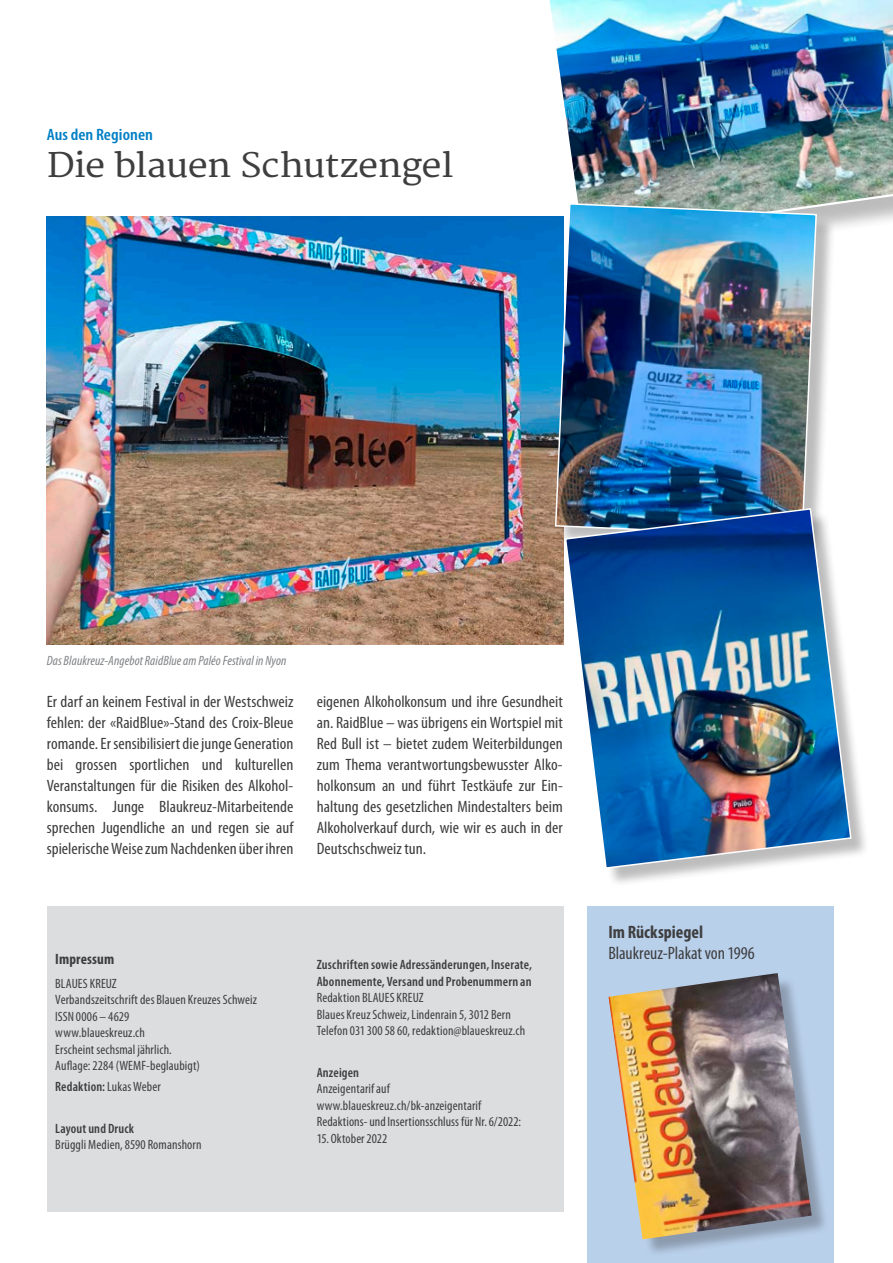
<style>
.page{position:relative;width:893px;height:1263px;background:#fff}
.page>*{position:absolute;margin:0;border:0;box-sizing:border-box;transform-origin:0 0}
.t1{font:33px "Merriweather";letter-spacing:-.02em;color:#3e3e3f;scale:1.09 1}
.t2{font:condensed 18px "Myriad Pro";color:#3e3e3f}
.t3{font:700 condensed 18px "Myriad Pro";color:#3e3e3f}
.t4{font:condensed 16.5px/21px "Myriad Pro";color:#3e3e3f;text-align:justify;scale:1.05 1}
.t5{font:600 condensed 16.5px "Myriad Pro";letter-spacing:.005em;color:#007fc5;scale:1.09 1}
.t6{font:700 condensed 15px "Myriad Pro";letter-spacing:.01em;color:#3e3e3f}
.t7{font:condensed 13.5px/16.5px "Myriad Pro";letter-spacing:.01em;color:#3e3e3f}
.t8{font:600 condensed 13.5px/16.5px "Myriad Pro";letter-spacing:.015em;color:#3e3e3f}
.t9{font:italic condensed 13.5px "Myriad Pro";letter-spacing:.005em;color:#808285}
.s1{font-weight:400}
</style>
<div class="page">
<img style="left:534px;top:0;width:359px;height:228px">
<div style="left:47px;top:906px;width:516px;height:306px;background:#dcdddf"></div>
<div style="left:587px;top:906px;width:246px;height:357px;background:#b9d0eb"></div>
<div style="left:611px;top:976px;width:218px;height:281px;background:#231f20;opacity:.3"></div>
<img style="left:608px;top:973px;width:204px;height:266px">
<img style="left:47px;top:217px;width:516px;height:427px">
<div style="left:557px;top:205px;width:279px;height:351px;background:#231f20;opacity:.3"></div>
<img style="left:554px;top:202px;width:264px;height:336px">
<div style="left:567px;top:510px;width:303px;height:377px;background:#231f20;opacity:.3"></div>
<img style="left:564px;top:507px;width:288px;height:363px">
<p class="t5" style="left:47px;top:126px;width:99px">Aus den Regionen</p>
<h1 class="t1" style="left:47px;top:146px;width:374px">Die blauen Schutzengel</h1>
<p class="t9" style="left:47px;top:653px;width:241px">Das Blaukreuz-Angebot RaidBlue am Paléo Festival in Nyon</p>
<p class="t4" style="left:47px;top:691px;width:236px">Er darf an keinem Festival in der Westschweiz fehlen: der «RaidBlue»-Stand des Croix-Bleue romande. Er sensibilisiert die junge Generation bei grossen sportlichen und kulturellen Veranstaltungen für die Risiken des Alkohol&shy;konsums. Junge Blaukreuz-Mitarbeitende sprechen Jugendliche an und regen sie auf spielerische Weise zum Nachdenken über ihren</p>
<p class="t4" style="left:317px;top:691px;width:236px">eigenen Alkoholkonsum und ihre Gesundheit an. RaidBlue – was übrigens ein Wortspiel mit Red Bull ist – bietet zudem Weiterbildungen zum Thema verantwortungsbewusster Alko&shy;holkonsum an und führt Testkäufe zur Ein&shy;haltung des gesetzlichen Mindestalters beim Alkoholverkauf durch, wie wir es auch in der Deutschschweiz tun.</p>
<p class="t6" style="left:55px;top:950px;width:61px">Impressum</p>
<p class="t7" style="left:55px;top:975px;width:203px">BLAUES KREUZ<br>Verbandszeitschrift des Blauen Kreuzes Schweiz<br>ISSN 0006 – 4629<br>www.blaueskreuz.ch<br>Erscheint sechsmal jährlich.<br>Auflage: 2284 (WEMF-beglaubigt)</p>
<p class="t8" style="left:55px;top:1078px;width:107px">Redaktion: <span class="s1">Lukas Weber</span></p>
<p class="t8" style="left:55px;top:1120px;width:80px">Layout und Druck</p>
<p class="t7" style="left:55px;top:1136px;width:148px">Brüggli Medien, 8590 Romanshorn</p>
<p class="t8" style="left:317px;top:956px;width:217px">Zuschriften sowie Adressänderungen, Inserate,<br>Abonnemente, Versand und Probenummern an</p>
<p class="t7" style="left:317px;top:989px;width:210px">Redaktion BLAUES KREUZ<br>Blaues Kreuz Schweiz, Lindenrain 5, 3012 Bern<br>Telefon 031 300 58 60, redaktion@blaueskreuz.ch</p>
<p class="t8" style="left:317px;top:1064px;width:44px">Anzeigen</p>
<p class="t7" style="left:317px;top:1080px;width:206px">Anzeigentarif auf www.blaueskreuz.ch/bk-anzeigentarif<br>Redaktions- und Insertionsschluss für Nr. 6/2022:</p>
<p class="t7" style="left:317px;top:1130px;width:72px">15. Oktober 2022</p>
<p class="t3" style="left:608px;top:922px;width:96px">Im Rückspiegel</p>
<p class="t2" style="left:608px;top:943px;width:148px">Blaukreuz-Plakat von 1996</p>
</div>
